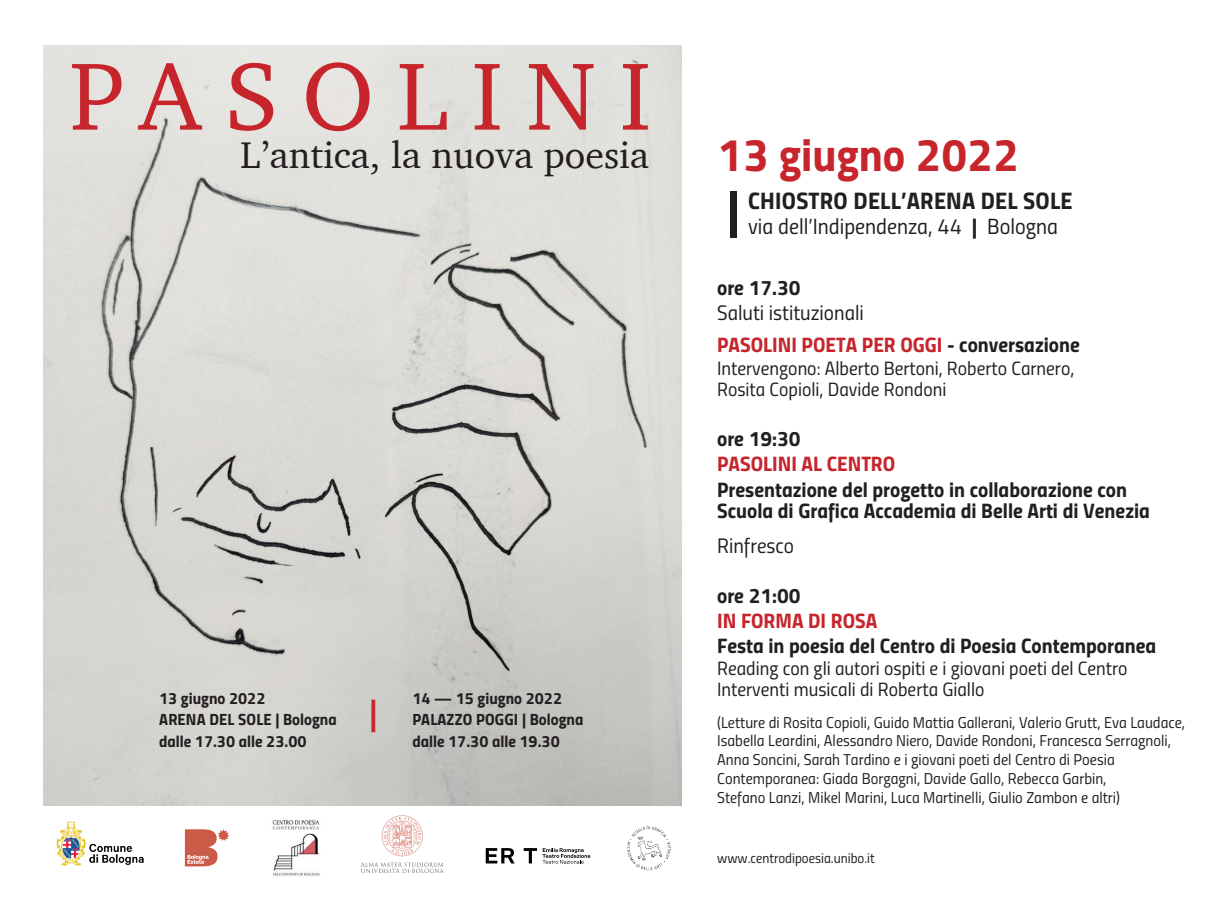
<style>
.page{position:relative;width:1220px;height:907px;background:#fff}
.page>*{position:absolute;margin:0;border:0;box-sizing:border-box;transform-origin:0 0}
.t1{font:97.65px "Charter";letter-spacing:.24em;color:#c6252c}
.t2{font:50.75px "Titillium Semibold Upright";color:#231f20;scale:1.24 1}
.t3{font:46.2px "Titillium Bold Upright";color:#c6252c}
.t4{font:37.98px "Charter";color:#231f20}
.t5{font:32.55px "Titillium Bold Upright";color:#c6252c}
.t6{font:23.97px "Titillium Bold Upright";letter-spacing:.01em;color:#231f20}
.t7{font:22.05px "Titillium Regular Upright";color:#231f20}
.t8{font:21px/21px "Titillium Bold Upright";color:#231f20}
.t9{font:21px "Titillium Bold Upright";color:#c6252c}
.t10{font:21px "Titillium Regular Upright";color:#231f20}
.t11{font:19.25px/21px "Titillium Regular Upright";color:#231f20}
.t12{font:16.28px/21.7px "Titillium Bold Upright";color:#231f20}
.t13{font:15.75px/18.9px "Titillium Regular Upright";color:#231f20}
.t14{font:14px "Titillium Regular Upright";color:#231f20}
.s1{font-family:"Titillium Bold Upright"}
.s2{color:#231f20}
</style>
<div class="page">
<img style="left:43px;top:45px;width:638px;height:760px">
<img style="left:627px;top:826px;width:44px;height:45px">
<svg style="left:485px;top:848px;width:105px;height:16px"></svg>
<img style="left:184px;top:829px;width:45px;height:38px">
<img style="left:56px;top:821px;width:88px;height:45px">
<img style="left:272px;top:820px;width:48px;height:56px">
<svg style="left:361px;top:862px;width:82px;height:11px"></svg>
<svg style="left:381px;top:815px;width:42px;height:41px"></svg>
<h1 class="t1" style="left:70px;top:12px;width:583px">PASOLINI</h1>
<h3 class="t4" style="left:240px;top:123px;width:410px">L’antica, la nuova poesia</h3>
<p class="t12" style="left:159px;top:686px;width:179px">13 giugno 2022<br>ARENA DEL SOLE | Bologna dalle 17.30 alle 23.00</p>
<p class="t12" style="left:412px;top:686px;width:172px">14 — 15 giugno 2022<br>PALAZZO POGGI | Bologna dalle 17.30 alle 19.30</p>
<h3 class="t5" style="left:401px;top:698px;width:37px;rotate:90deg">—</h3>
<h3 class="t3" style="left:717px;top:119px;width:303px">13 giugno 2022</h3>
<h3 class="t7" style="left:748px;top:210px;width:311px">via dell’Indipendenza, 44 <span class="s1">|</span> Bologna</h3>
<h2 class="t2" style="left:725px;top:170px;width:14px">|</h2>
<h3 class="t6" style="left:748px;top:182px;width:326px">CHIOSTRO DELL’ARENA DEL SOLE</h3>
<h3 class="t8" style="left:717px;top:276px;width:85px">ore 17.30</h3>
<h3 class="t10" style="left:717px;top:298px;width:148px">Saluti istituzionali</h3>
<h3 class="t9" style="left:717px;top:328px;width:364px">PASOLINI POETA PER OGGI <span class="s2">- conversazione</span></h3>
<p class="t11" style="left:717px;top:356px;width:358px">Intervengono: Alberto Bertoni, Roberto Carnero,<br>Rosita Copioli, Davide Rondoni</p>
<h3 class="t8" style="left:717px;top:427px;width:85px">ore 19:30</h3>
<h3 class="t9" style="left:717px;top:447px;width:179px">PASOLINI AL CENTRO</h3>
<h3 class="t8" style="left:717px;top:477px;width:434px">Presentazione del progetto in collaborazione con<br>Scuola di Grafica Accademia di Belle Arti di Venezia</h3>
<h3 class="t10" style="left:717px;top:530px;width:78px">Rinfresco</h3>
<h3 class="t8" style="left:717px;top:584px;width:85px">ore 21:00</h3>
<h3 class="t9" style="left:717px;top:604px;width:161px">IN FORMA DI ROSA</h3>
<h3 class="t8" style="left:717px;top:633px;width:440px">Festa in poesia del Centro di Poesia Contemporanea</h3>
<p class="t11" style="left:717px;top:657px;width:412px">Reading con gli autori ospiti e i giovani poeti del Centro<br>Interventi musicali di Roberta Giallo</p>
<p class="t13" style="left:717px;top:712px;width:469px">(Letture di Rosita Copioli, Guido Mattia Gallerani, Valerio Grutt, Eva Laudace, Isabella Leardini, Alessandro Niero, Davide Rondoni, Francesca Serragnoli, Anna Soncini, Sarah Tardino e i giovani poeti del Centro di Poesia Contemporanea: Giada Borgagni, Davide Gallo, Rebecca Garbin,<br>Stefano Lanzi, Mikel Marini, Luca Martinelli, Giulio Zambon e altri)</p>
<p class="t14" style="left:717px;top:848px;width:159px">www.centrodipoesia.unibo.it</p>
</div>
